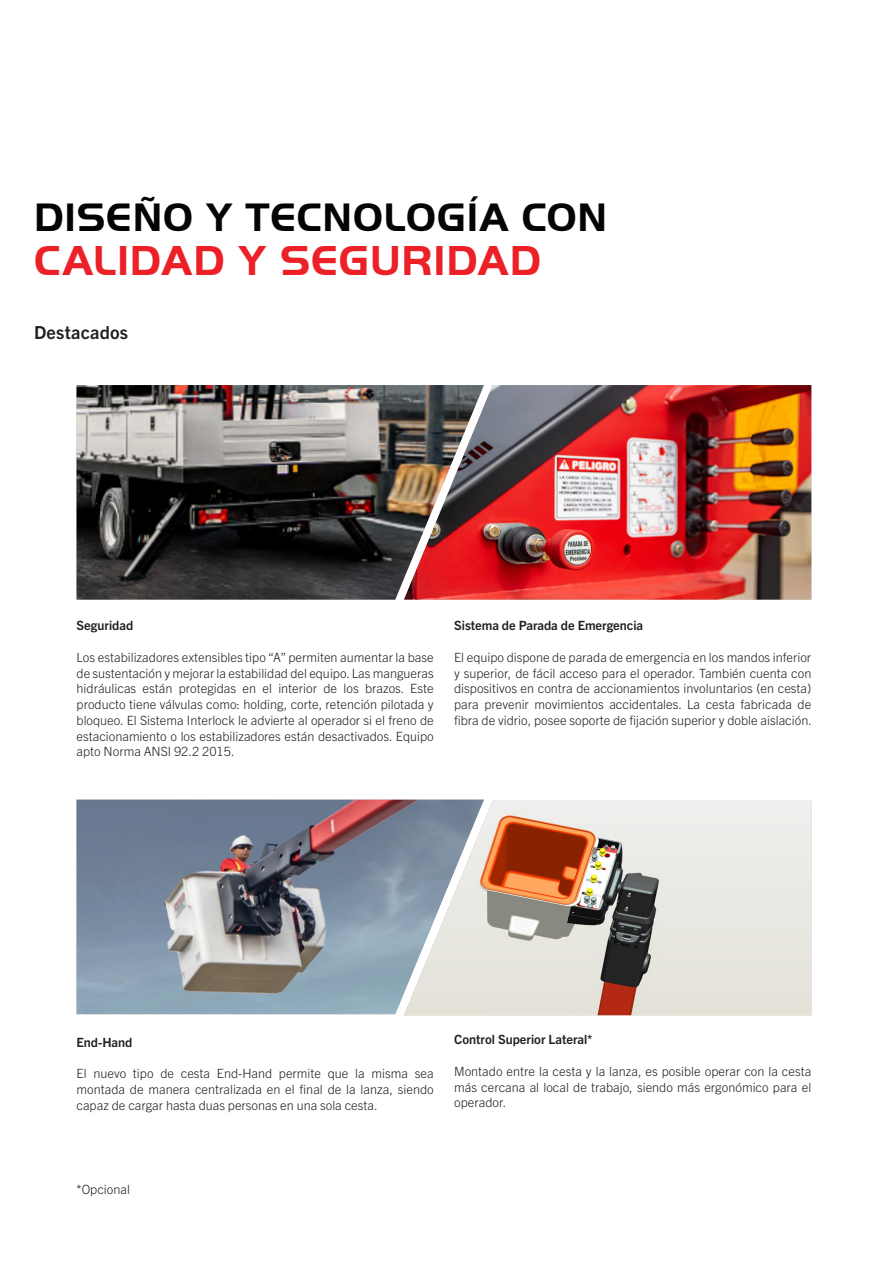
<style>
.page{position:relative;width:893px;height:1263px;background:#fff}
.page>*{position:absolute;margin:0;border:0;box-sizing:border-box;transform-origin:0 0}
._01_Headline_Palf_29{font:700 43.5px "Palfinger Handel Gothic";letter-spacing:.02em;color:#ec2128}
._01_Headline_Palf_29-2{font:700 41.25px "Palfinger Handel Gothic";letter-spacing:.02em;color:#040503}
._02_Subheadline_Trad{font:700 18px "Trade Gothic Next LT Pro";letter-spacing:.01em;color:#231f20}
._04_Copy_TradeLight{font:300 12.75px/15.8px "Trade Gothic Next LT Pro";color:#231f20;text-align:justify}
._04_Copy_TradeLight-2{font:700 12.75px "Trade Gothic Next LT Pro";color:#231f20}
</style>
<div class="page">
<img style="left:484px;top:385px;width:327px;height:215px">
<img style="left:77px;top:385px;width:407px;height:215px">
<img style="left:404px;top:801px;width:407px;height:214px">
<img style="left:77px;top:800px;width:407px;height:214px">
<p class="_01_Headline_Palf_29-2" style="left:34px;top:194px;width:575px">DISEÑO Y TECNOLOGÍA CON</p>
<p class="_01_Headline_Palf_29" style="left:34px;top:236px;width:509px">CALIDAD Y SEGURIDAD</p>
<p class="_02_Subheadline_Trad" style="left:34px;top:320px;width:95px">Destacados</p>
<p class="_04_Copy_TradeLight-2" style="left:77px;top:617px;width:58px">Seguridad</p>
<p class="_04_Copy_TradeLight" style="left:77px;top:649px;width:359px">Los estabilizadores extensibles tipo “A” permiten aumentar la base de sustentación y mejorar la estabilidad del equipo. Las mangueras hidráulicas están protegidas en el interior de los brazos. Este producto tiene válvulas como: holding, corte, retención pilotada y bloqueo. El Sistema Interlock le advierte al operador si el freno de estacionamiento o los estabilizadores están desactivados. Equipo apto Norma ANSI 92.2 2015.</p>
<p class="_04_Copy_TradeLight-2" style="left:454px;top:617px;width:191px">Sistema de Parada de Emergencia</p>
<p class="_04_Copy_TradeLight" style="left:454px;top:649px;width:359px">El equipo dispone de parada de emergencia en los mandos inferior y superior, de fácil acceso para el operador. También cuenta con dispositivos en contra de accionamientos involuntarios (en cesta) para prevenir movimientos accidentales. La cesta fabricada de fibra de vidrio, posee soporte de fijación superior y doble aislación.</p>
<p class="_04_Copy_TradeLight-2" style="left:77px;top:1033px;width:57px">End-Hand</p>
<p class="_04_Copy_TradeLight" style="left:77px;top:1065px;width:359px">El nuevo tipo de cesta End-Hand permite que la misma sea montada de manera centralizada en el final de la lanza, siendo capaz de cargar hasta duas personas en una sola cesta.</p>
<p class="_04_Copy_TradeLight-2" style="left:454px;top:1031px;width:140px">Control Superior Lateral*</p>
<p class="_04_Copy_TradeLight" style="left:454px;top:1062px;width:359px">Montado entre la cesta y la lanza, es posible operar con la cesta más cercana al local de trabajo, siendo más ergonómico para el operador.</p>
<p class="_04_Copy_TradeLight" style="left:77px;top:1180px;width:55px">*Opcional</p>
</div>
